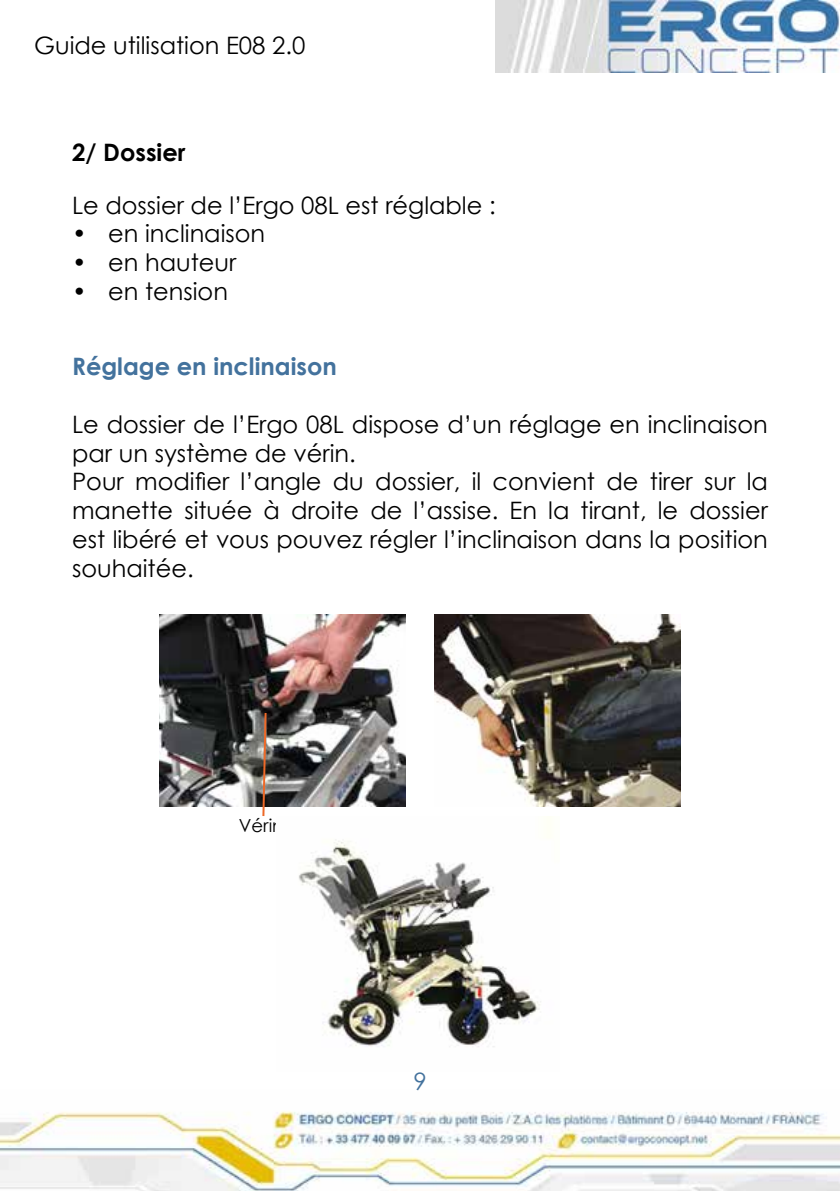
<style>
.page{position:relative;width:840px;height:1191px;background:#fff}
.page>*{position:absolute;margin:0;border:0;box-sizing:border-box;transform-origin:0 0}
.t1{font:24px/28.8px "Century Gothic";color:#000}
.t2{font:700 24px "Century Gothic";color:#43729d}
.t3{font:700 24px "Century Gothic";color:#000}
.t4{font:24px "Century Gothic";color:#43729d}
.t5{font:18px "Century Gothic";color:#000}
</style>
<div class="page">
<img style="left:495px;top:0;width:344px;height:72px">
<img style="left:0;top:1111px;width:839px;height:80px">
<img style="left:159px;top:615px;width:246px;height:191px">
<img style="left:434px;top:615px;width:246px;height:191px">
<svg style="left:261px;top:712px;width:6px;height:104px"></svg>
<img style="left:299px;top:839px;width:242px;height:208px">
<p class="t1" style="left:34px;top:31px;width:273px">Guide utilisation E08 2.0</p>
<p class="t3" style="left:72px;top:134px;width:115px">2/ Dossier</p>
<p class="t1" style="left:72px;top:190px;width:425px">Le dossier de l’Ergo 08L est réglable :</p>
<p class="t1" style="left:72px;top:219px;width:194px">• en inclinaison</p>
<p class="t1" style="left:72px;top:248px;width:166px">• en hauteur</p>
<p class="t1" style="left:72px;top:277px;width:157px">• en tension</p>
<p class="t2" style="left:72px;top:348px;width:266px">Réglage en inclinaison</p>
<p class="t1" style="left:72px;top:409px;width:697px">Le dossier de l’Ergo 08L dispose d’un réglage en inclinaison par un système de vérin.<br>Pour modifier l’angle du dossier, il convient de tirer sur la manette située à droite de l’assise. En la tirant, le dossier est libéré et vous pouvez régler l’inclinaison dans la position souhaitée.</p>
<p class="t5" style="left:239px;top:812px;width:46px">Vérin</p>
<p class="t4" style="left:413px;top:1064px;width:15px">9</p>
</div>
